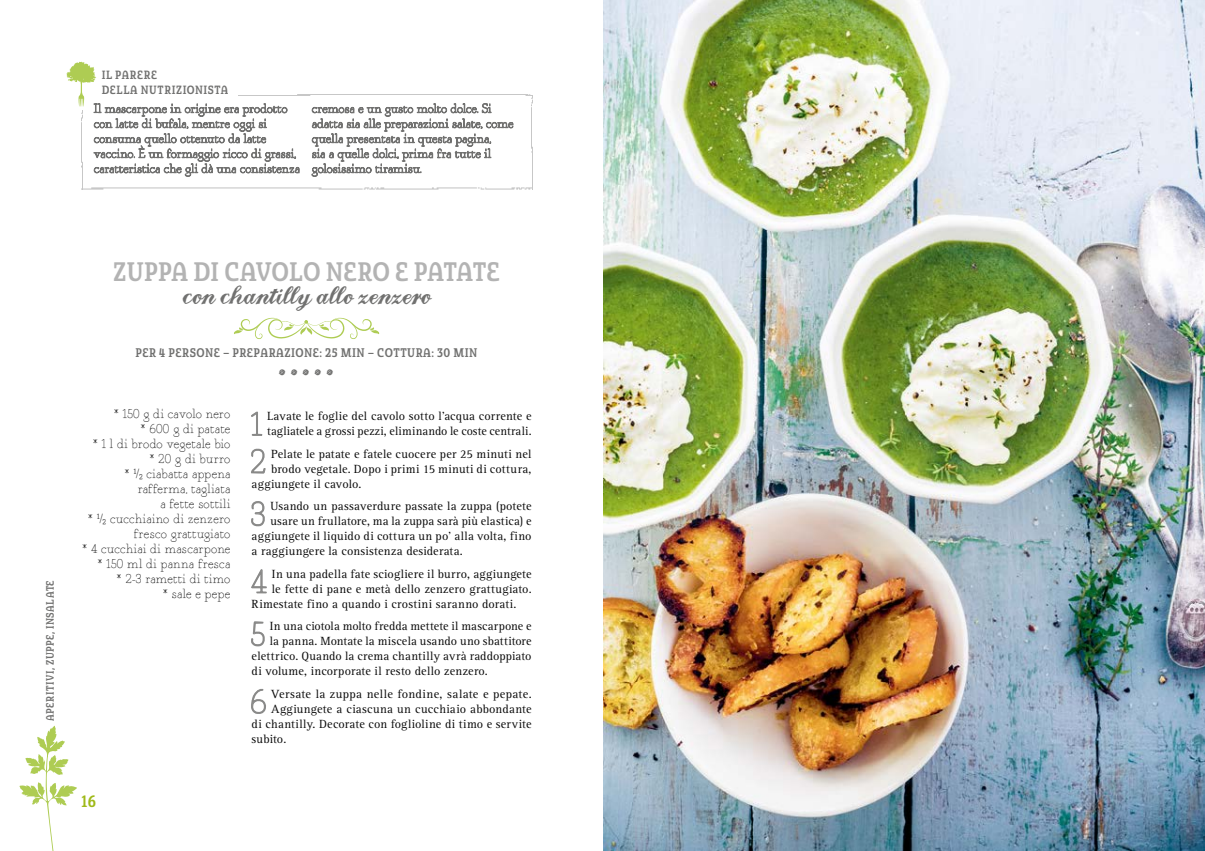
<style>
.page{position:relative;width:1205px;height:851px;background:#fff}
.page>*{position:absolute;margin:0;border:0;box-sizing:border-box;transform-origin:0 0}
._03_POINTS{font:37.5px "Handy George";color:#717170}
._02_TEXTE_COURANT{font:34.12px "Fragment Core Rom";color:#898988}
._01_TITRE_ok{font:29.38px "Quatie Con Dem";color:#b3b3b3}
._01_TITRE2_ok{font:26.25px "Landliebe";letter-spacing:.005em;color:#717170}
.FOLIO{font:18.12px "Quatie Con Dem";color:#9fb918}
._02_PROPORTION{font:13.75px "Quatie Con Dem";letter-spacing:.035em;color:#717170}
.t1{font:13.12px/15px "Fragment Core Rom";letter-spacing:.025em;color:#0a0a0a;text-align:right}
._05_AVIS_NUTRI_titre{font:13.12px "Quatie Con Dem";letter-spacing:.045em;color:#717170}
._02_TEXTE_COURANT-2{font:12.25px/15px "Rotis Serif";letter-spacing:.015em;color:#0a0a0a}
._05_TITRE_COURANT_PA{font:11.88px "Quatie Con Dem";letter-spacing:.04em;color:#717170}
</style>
<div class="page">
<svg style="left:19px;top:725px;width:58px;height:125px"></svg>
<svg style="left:234px;top:317px;width:146px;height:22px"></svg>
<img style="left:603px;top:0;width:602px;height:850px">
<svg style="left:67px;top:62px;width:232px;height:115px"></svg>
<svg style="left:312px;top:103px;width:201px;height:74px"></svg>
<svg style="left:252px;top:412px;width:10px;height:23px"></svg>
<svg style="left:252px;top:449px;width:13px;height:24px"></svg>
<svg style="left:252px;top:501px;width:12px;height:24px"></svg>
<svg style="left:252px;top:569px;width:14px;height:24px"></svg>
<svg style="left:252px;top:622px;width:12px;height:23px"></svg>
<svg style="left:252px;top:689px;width:14px;height:24px"></svg>
<img style="left:86px;top:187px;width:442px;height:3px">
<img style="left:78px;top:111px;width:8px;height:79px">
<img style="left:528px;top:96px;width:5px;height:94px">
<img style="left:239px;top:91px;width:293px;height:7px">
<p class="_05_AVIS_NUTRI_titre" style="left:102px;top:68px;width:57px">IL PARERE</p>
<p class="_05_AVIS_NUTRI_titre" style="left:102px;top:83px;width:128px">DELLA NUTRIZIONISTA</p>
<p class="_05_TITRE_COURANT_PA" style="left:44px;top:720px;width:142px;rotate:-90deg">APERITIVI, ZUPPE, INSALATE</p>
<p class="_01_TITRE_ok" style="left:113px;top:257px;width:388px">ZUPPA DI CAVOLO NERO E PATATE</p>
<p class="_01_TITRE2_ok" style="left:183px;top:284px;width:249px">con chantilly allo zenzero</p>
<p class="_02_PROPORTION" style="left:135px;top:345px;width:343px">PER 4 PERSONE – PREPARAZIONE: 25 MIN – COTTURA: 30 MIN</p>
<p class="_03_POINTS" style="left:276px;top:341px;width:62px">.....</p>
<p class="t1" style="left:114px;top:406px;width:118px">* 150 g di cavolo nero</p>
<p class="t1" style="left:141px;top:421px;width:91px">* 600 g di patate</p>
<p class="t1" style="left:93px;top:436px;width:139px">* 1 l di brodo vegetale bio</p>
<p class="t1" style="left:150px;top:451px;width:82px">* 20 g di burro</p>
<p class="t1" style="left:125px;top:466px;width:107px">* ¹/₂ ciabatta appena rafferma, tagliata<br>a fette sottili</p>
<p class="t1" style="left:88px;top:511px;width:144px">* ¹/₂ cucchiaino di zenzero fresco grattugiato</p>
<p class="t1" style="left:82px;top:541px;width:149px">* 4 cucchiai di mascarpone</p>
<p class="t1" style="left:98px;top:556px;width:134px">* 150 ml di panna fresca</p>
<p class="t1" style="left:117px;top:571px;width:115px">* 2-3 rametti di timo</p>
<p class="t1" style="left:163px;top:586px;width:69px">* sale e pepe</p>
<p class="_02_TEXTE_COURANT-2" style="left:267px;top:409px;width:266px">Lavate le foglie del cavolo sotto l’acqua corrente e tagliatele a grossi pezzi, eliminando le coste centrali.</p>
<p class="_02_TEXTE_COURANT-2" style="left:271px;top:446px;width:262px">Pelate le patate e fatele cuocere per 25 minuti nel</p>
<p class="_02_TEXTE_COURANT-2" style="left:271px;top:461px;width:262px">brodo vegetale. Dopo i primi 15 minuti di cottura,</p>
<p class="_02_TEXTE_COURANT-2" style="left:252px;top:476px;width:111px">aggiungete il cavolo.</p>
<p class="_02_TEXTE_COURANT-2" style="left:270px;top:499px;width:263px">Usando un passaverdure passate la zuppa (potete</p>
<p class="_02_TEXTE_COURANT-2" style="left:270px;top:514px;width:263px">usare un frullatore, ma la zuppa sarà più elastica) e</p>
<p class="_02_TEXTE_COURANT-2" style="left:252px;top:529px;width:281px">aggiungete il liquido di cottura un po’ alla volta, fino</p>
<p class="_02_TEXTE_COURANT-2" style="left:252px;top:544px;width:213px">a raggiungere la consistenza desiderata.</p>
<p class="_02_TEXTE_COURANT-2" style="left:272px;top:566px;width:261px">In una padella fate sciogliere il burro, aggiungete</p>
<p class="_02_TEXTE_COURANT-2" style="left:272px;top:581px;width:261px">le fette di pane e metà dello zenzero grattugiato.</p>
<p class="_02_TEXTE_COURANT-2" style="left:252px;top:596px;width:266px">Rimestate fino a quando i crostini saranno dorati.</p>
<p class="_02_TEXTE_COURANT" style="left:251px;top:612px;width:15px">5</p>
<p class="_02_TEXTE_COURANT-2" style="left:270px;top:619px;width:263px">In una ciotola molto fredda mettete il mascarpone e</p>
<p class="_02_TEXTE_COURANT-2" style="left:270px;top:634px;width:263px">la panna. Montate la miscela usando uno sbattitore</p>
<p class="_02_TEXTE_COURANT-2" style="left:252px;top:649px;width:281px">elettrico. Quando la crema chantilly avrà raddoppiato</p>
<p class="_02_TEXTE_COURANT-2" style="left:252px;top:664px;width:238px">di volume, incorporate il resto dello zenzero.</p>
<p class="_02_TEXTE_COURANT-2" style="left:271px;top:686px;width:262px">Versate la zuppa nelle fondine, salate e pepate.</p>
<p class="_02_TEXTE_COURANT-2" style="left:271px;top:701px;width:262px">Aggiungete a ciascuna un cucchiaio abbondante</p>
<p class="_02_TEXTE_COURANT-2" style="left:252px;top:716px;width:281px">di chantilly. Decorate con foglioline di timo e servite</p>
<p class="_02_TEXTE_COURANT-2" style="left:252px;top:731px;width:36px">subito.</p>
<p class="FOLIO" style="left:81px;top:791px;width:16px">16</p>
</div>
